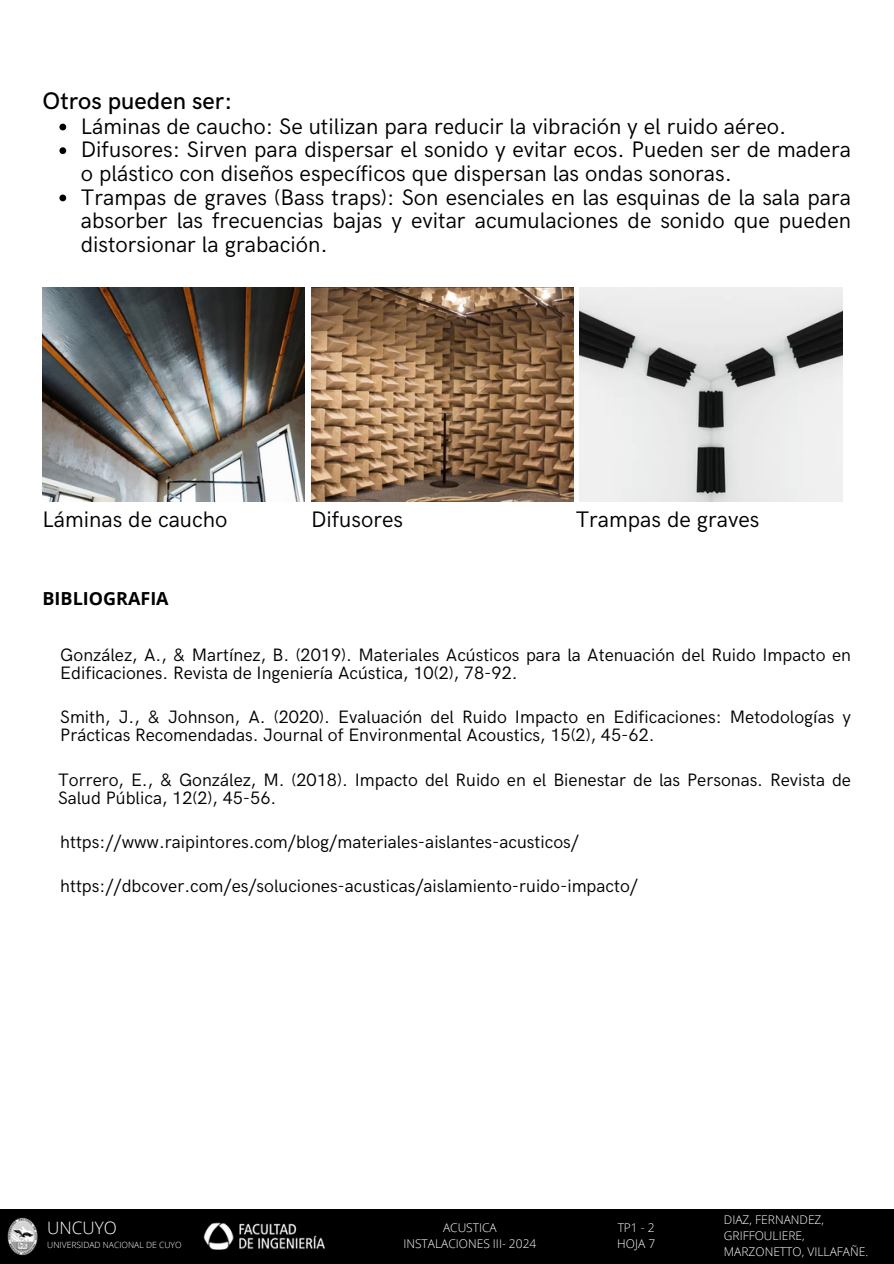
<style>
.page{position:relative;width:894px;height:1264px;background:#fff}
.page>*{position:absolute;margin:0;border:0;box-sizing:border-box;transform-origin:0 0}
.t1{font:500 24px "HK Grotesk";color:#000}
.t2{font:22.5px/23.7px "HK Grotesk";color:#000}
.t3{font:18px/18px "HK Grotesk";color:#000}
.t4{font:700 18px "Open Sans";color:#000}
.t5{font:300 17.1px "Open Sans";color:#fff}
.t6{font:300 12px/16px "Open Sans";color:#fff}
.t7{font:300 8.55px "Open Sans";color:#fff}
</style>
<div class="page">
<div style="left:0;top:1208px;width:893px;height:55px;background:#000"></div>
<img style="left:8px;top:1217px;width:30px;height:37px">
<img style="left:203px;top:1222px;width:122px;height:28px">
<img style="left:43px;top:287px;width:262px;height:214px">
<img style="left:311px;top:287px;width:262px;height:214px">
<img style="left:579px;top:287px;width:262px;height:214px">
<svg style="left:59px;top:124px;width:7px;height:6px"></svg>
<svg style="left:59px;top:147px;width:7px;height:7px"></svg>
<svg style="left:59px;top:194px;width:7px;height:7px"></svg>
<h4 class="t1" style="left:43px;top:87px;width:191px">Otros pueden ser:</h4>
<h4 class="t2" style="left:81px;top:115px;width:706px">Láminas de caucho: Se utilizan para reducir la vibración y el ruido aéreo.</h4>
<h4 class="t2" style="left:81px;top:139px;width:771px">Difusores: Sirven para dispersar el sonido y evitar ecos. Pueden ser de madera o plástico con diseños específicos que dispersan las ondas sonoras.</h4>
<h4 class="t2" style="left:81px;top:186px;width:771px;text-align:justify">Trampas de graves (Bass traps): Son esenciales en las esquinas de la sala para absorber las frecuencias bajas y evitar acumulaciones de sonido que pueden distorsionar la grabación.</h4>
<p class="t2" style="left:43px;top:508px;width:186px">Láminas de caucho</p>
<p class="t2" style="left:311px;top:508px;width:93px">Difusores</p>
<p class="t2" style="left:575px;top:508px;width:185px">Trampas de graves</p>
<p class="t4" style="left:43px;top:585px;width:128px">BIBLIOGRAFIA</p>
<p class="t3" style="left:60px;top:646px;width:792px">González, A., &amp; Martínez, B. (2019). Materiales Acústicos para la Atenuación del Ruido Impacto en<br>Edificaciones. Revista de Ingeniería Acústica, 10(2), 78-92.</p>
<p class="t3" style="left:60px;top:708px;width:792px">Smith, J., &amp; Johnson, A. (2020). Evaluación del Ruido Impacto en Edificaciones: Metodologías y<br>Prácticas Recomendadas. Journal of Environmental Acoustics, 15(2), 45-62.</p>
<h5 class="t3" style="left:58px;top:771px;width:794px">Torrero, E., &amp; González, M. (2018). Impacto del Ruido en el Bienestar de las Personas. Revista de<br>Salud Pública, 12(2), 45-56.</h5>
<h5 class="t3" style="left:60px;top:833px;width:520px">https://www.raipintores.com/blog/materiales-aislantes-acusticos/</h5>
<h5 class="t3" style="left:60px;top:877px;width:579px">https://dbcover.com/es/soluciones-acusticas/aislamiento-ruido-impacto/</h5>
<p class="t5" style="left:47px;top:1215px;width:71px">UNCUYO</p>
<p class="t7" style="left:47px;top:1239px;width:136px">UNIVERSIDAD NACIONAL DE CUYO</p>
<p class="t6" style="left:403px;top:1219px;width:134px;text-align:center">ACUSTICA<br>INSTALACIONES III- 2024</p>
<p class="t6" style="left:723px;top:1211px;width:146px">DIAZ, FERNANDEZ,<br>GRIFFOULIERE,<br>MARZONETTO, VILLAFAÑE.</p>
<p class="t6" style="left:617px;top:1219px;width:39px">TP1 - 2<br>HOJA 7</p>
</div>
